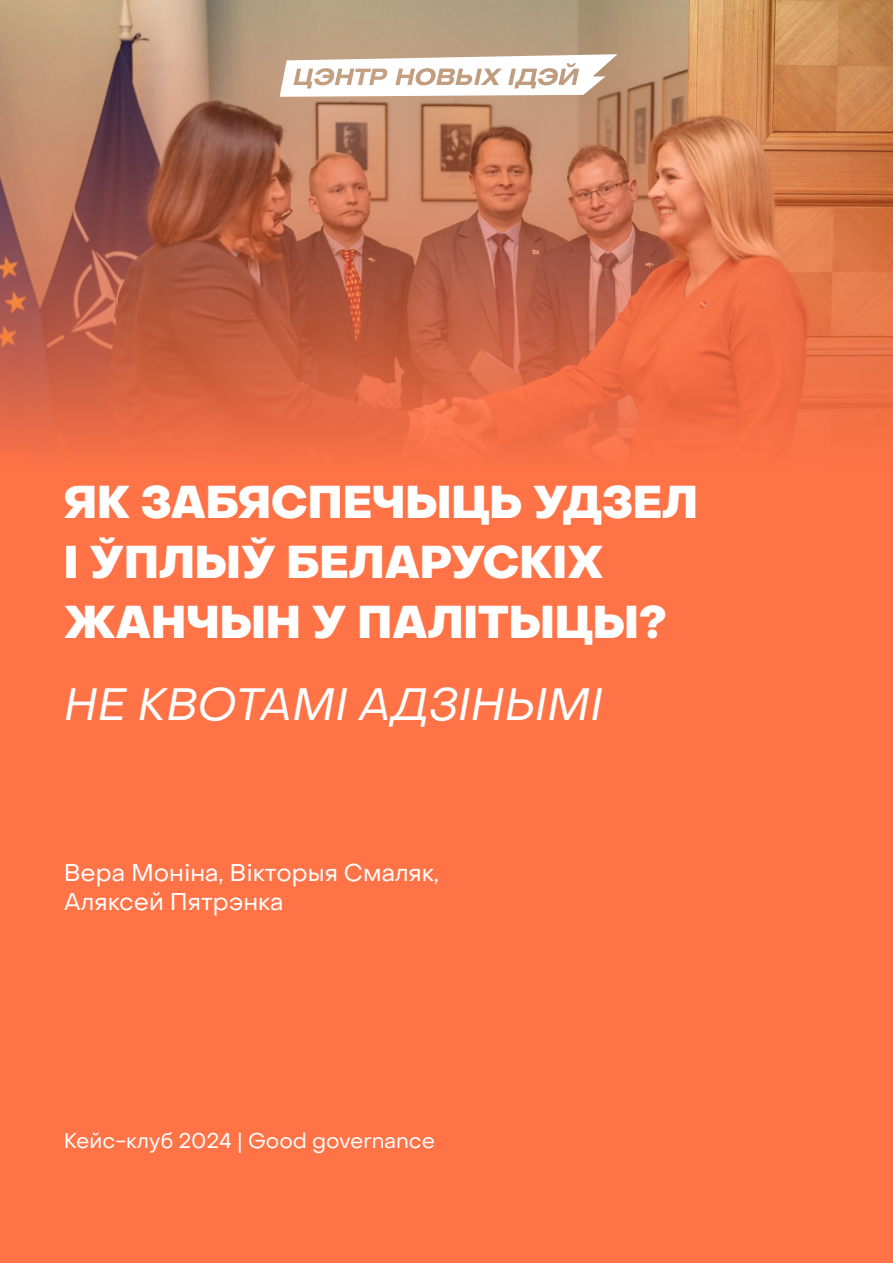
<style>
.page{position:relative;width:893px;height:1263px;background:#fff}
.page>*{position:absolute;margin:0;border:0;box-sizing:border-box;transform-origin:0 0}
.t1{font:800 45px/60px "Object Sans";color:#fff}
.t2{font:italic 45px "Object Sans";color:#fff}
.t3{font:24px "Object Sans";color:#fff}
.t4{font:21px "Object Sans";color:#fff}
</style>
<div class="page">
<div style="left:0;top:2px;width:893px;height:1261px;background:#ff7347"></div>
<img style="left:0;top:0;width:893px;height:453px">
<svg style="left:280px;top:54px;width:337px;height:43px;background:#e9ded4"></svg>
<p class="t1" style="left:64px;top:474px;width:636px">ЯК ЗАБЯСПЕЧЫЦЬ УДЗЕЛ<br>І ЎПЛЫЎ БЕЛАРУСКІХ<br>ЖАНЧЫН У ПАЛІТЫЦЫ?</p>
<p class="t2" style="left:64px;top:676px;width:540px">НЕ КВОТАМІ АДЗІНЫМІ</p>
<p class="t3" style="left:64px;top:858px;width:377px">Вера Моніна, Вікторыя Смаляк,</p>
<p class="t3" style="left:64px;top:887px;width:221px">Аляксей Пятрэнка</p>
<p class="t4" style="left:64px;top:1127px;width:373px">Кейс-клуб 2024 | Good governance</p>
</div>
